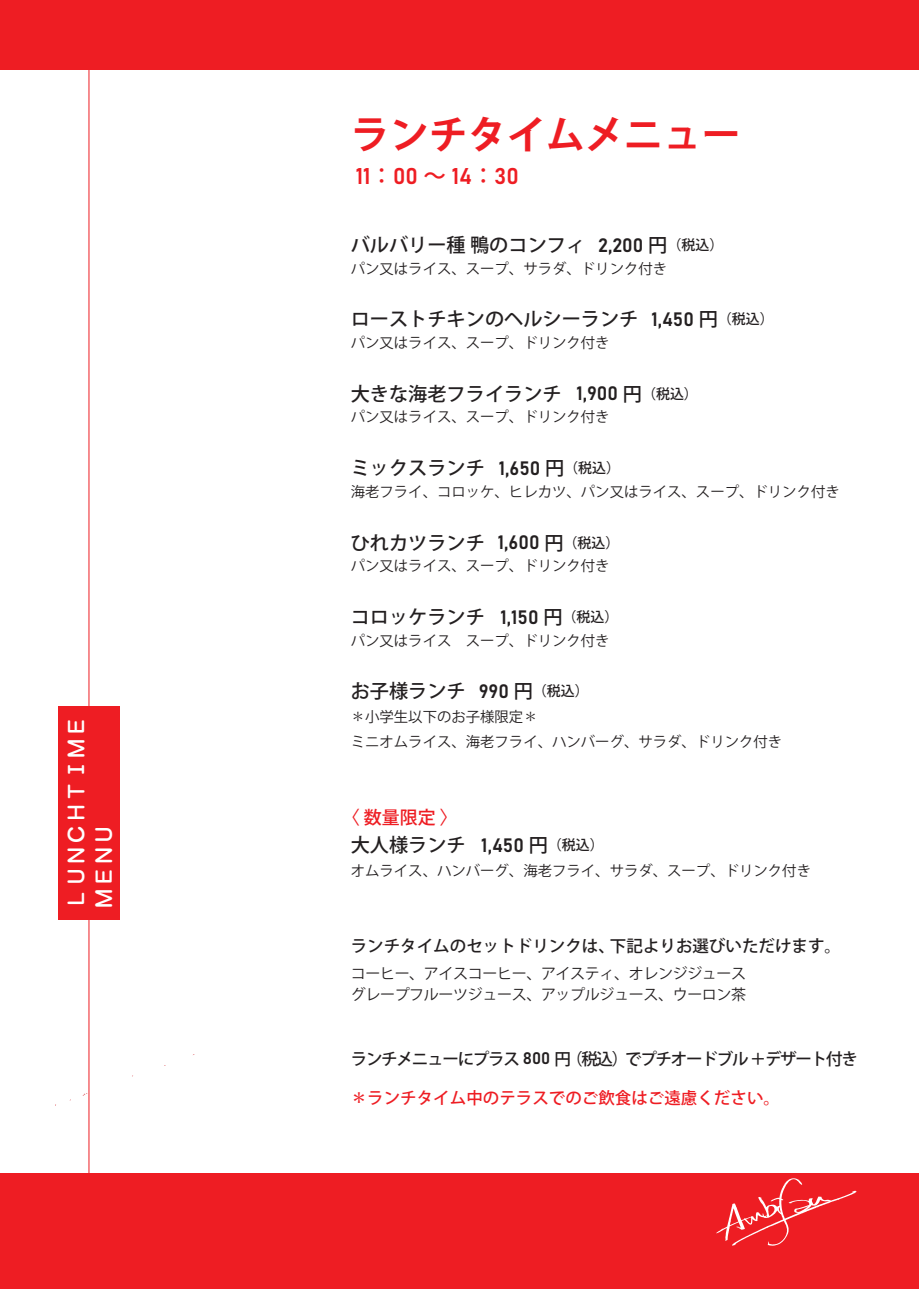
<style>
.page{position:relative;width:919px;height:1289px;background:#fff}
.page>*{position:absolute;margin:0;border:0;box-sizing:border-box;transform-origin:0 0}
.t1{font:700 39px "Koz Go Pr 6 N";color:#ee1d23}
.t2{font:25.2px/27.6px "DF Gyo Sho W7 WIN RKSJ H";letter-spacing:-.15em;color:#fff}
.t3{font:22.5px "Bahnschrift";color:#ee1d23}
.t4{font:500 19.2px "Koz Go Pr 6 N";color:#231f20}
.t5{font:500 18px "Koz Go Pr 6 N";color:#ee1d23}
.t6{font:500 16.5px "Koz Go Pr 6 N";letter-spacing:-.075em;color:#231f20}
.t7{font:500 16.5px "Koz Go Pr 6 N";color:#231f20}
.t8{font:500 16.5px "Koz Go Pr 6 N";color:#ee1d23}
.t9{font:15px/21px "Koz Go Pr 6 N";letter-spacing:-.025em;color:#231f20}
.t10{font:14.4px/25.5px "Koz Go Pr 6 N";color:#231f20}
.s1{font-family:"Koz Go Pr 6 N";font-weight:500}
.s2{font-family:"Bahnschrift";font-weight:400}
.s3{font-size:13.95px}
</style>
<div class="page">
<div style="left:0;top:1172px;width:918px;height:116px;background:#ee1d23"></div>
<svg style="left:716px;top:1178px;width:140px;height:67px"></svg>
<div style="left:0;top:0;width:918px;height:69px;background:#ee1d23"></div>
<div style="left:58px;top:706px;width:62px;height:214px;background:#ee1d23"></div>
<hr style="left:89px;top:42px;width:1px;height:1222px;background:#ee1d23">
<h2 class="t2" style="left:62px;top:910px;width:198px;rotate:-90deg">ＬＵＮＣＨＴＩＭＥ<br>ＭＥＮＵ</h2>
<h1 class="t1" style="left:351px;top:113px;width:391px">ランチタイムメニュー</h1>
<h3 class="t3" style="left:355px;top:162px;width:165px">11<span class="s1">：</span>00 <span class="s1">～</span> 14<span class="s1">：</span>30</h3>
<h3 class="t4" style="left:351px;top:234px;width:374px">バルバリー種 鴨のコンフィ <span class="s2">2,200</span> 円<span class="s3">（税込）</span></h3>
<p class="t10" style="left:351px;top:256px;width:318px">パン又はライス、スープ、サラダ、ドリンク付き</p>
<h3 class="t4" style="left:351px;top:308px;width:424px">ローストチキンのヘルシーランチ <span class="s2">1,450</span> 円<span class="s3">（税込）</span></h3>
<p class="t10" style="left:351px;top:330px;width:260px">パン又はライス、スープ、ドリンク付き</p>
<h3 class="t4" style="left:351px;top:383px;width:348px">大きな海老フライランチ <span class="s2">1,900</span> 円<span class="s3">（税込）</span></h3>
<p class="t10" style="left:351px;top:404px;width:260px">パン又はライス、スープ、ドリンク付き</p>
<h3 class="t4" style="left:351px;top:457px;width:271px">ミックスランチ <span class="s2">1,650</span> 円<span class="s3">（税込）</span></h3>
<p class="t10" style="left:351px;top:479px;width:490px">海老フライ、コロッケ、ヒレカツ、パン又はライス、スープ、ドリンク付き</p>
<h3 class="t4" style="left:351px;top:532px;width:270px">ひれカツランチ <span class="s2">1,600</span> 円<span class="s3">（税込）</span></h3>
<p class="t10" style="left:351px;top:553px;width:260px">パン又はライス、スープ、ドリンク付き</p>
<h3 class="t4" style="left:351px;top:606px;width:269px">コロッケランチ <span class="s2">1,150</span> 円<span class="s3">（税込）</span></h3>
<p class="t10" style="left:351px;top:628px;width:260px">パン又はライス　スープ、ドリンク付き</p>
<h3 class="t4" style="left:351px;top:680px;width:239px">お子様ランチ <span class="s2">990</span> 円<span class="s3">（税込）</span></h3>
<p class="t10" style="left:351px;top:704px;width:433px">＊小学生以下のお子様限定＊<br>ミニオムライス、海老フライ、ハンバーグ、サラダ、ドリンク付き</p>
<p class="t5" style="left:342px;top:807px;width:118px">〈 数量限定 〉</p>
<h3 class="t4" style="left:351px;top:834px;width:254px">大人様ランチ <span class="s2">1,450</span> 円<span class="s3">（税込）</span></h3>
<p class="t10" style="left:351px;top:858px;width:461px">オムライス、ハンバーグ、海老フライ、サラダ、スープ、ドリンク付き</p>
<p class="t7" style="left:351px;top:936px;width:492px">ランチタイムのセットドリンクは、下記よりお選びいただけます。</p>
<p class="t9" style="left:351px;top:963px;width:397px">コーヒー、アイスコーヒー、アイスティ、オレンジジュースグレープフルーツジュース、アップルジュース、ウーロン茶</p>
<p class="t6" style="left:351px;top:1049px;width:508px">ランチメニューにプラス <span class="s2">800</span> 円（税込）でプチオードブル ＋デザート付き</p>
<p class="t8" style="left:351px;top:1088px;width:431px">＊ランチタイム中のテラスでのご飲食はご遠慮ください。</p>
</div>
